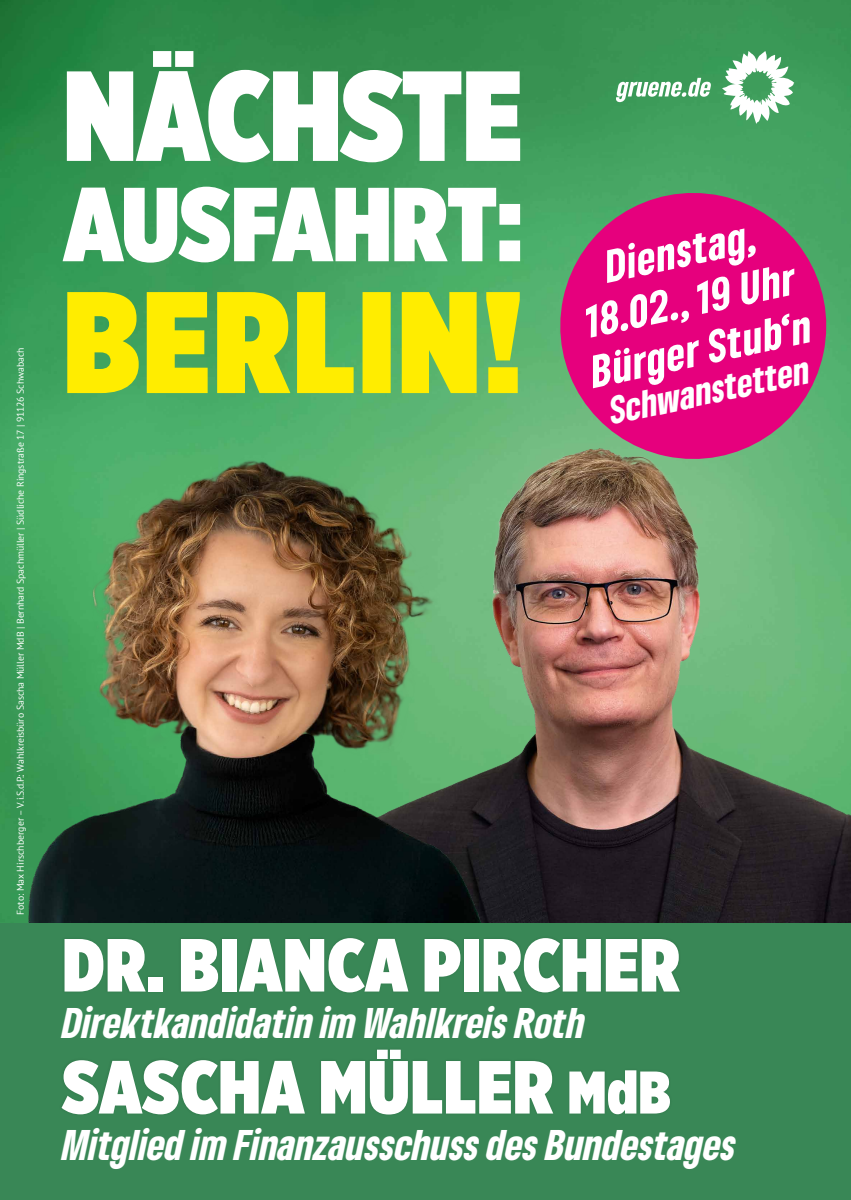
<style>
.page{position:relative;width:851px;height:1200px;background:#fff}
.page>*{position:absolute;margin:0;border:0;box-sizing:border-box;transform-origin:0 0}
.t1{font:900 75px "Gotham X Narrow";letter-spacing:.015em;color:#fff}
.t2{font:italic 900 condensed 42.5px/50px "Gruene Type";color:#fff;text-align:center}
.t3{font:italic 900 condensed 40px "Gruene Type";color:#fff}
.t4{font:italic 900 condensed 36px "Gruene Type";color:#fff}
.t5{font:9.75px "PT Sans";letter-spacing:-.005em;color:#fff}
.s1{font-size:60px}
</style>
<div class="page">
<img style="left:0;top:0;width:850px;height:444px">
<img style="left:497px;top:444px;width:353px;height:479px">
<img style="left:0;top:355px;width:497px;height:568px">
<div style="left:0;top:923px;width:850px;height:276px;background:#398756"></div>
<div style="left:59px;top:1046px;width:613px;height:70px;background:#368051"></div>
<div style="left:62px;top:935px;width:620px;height:59px;background:#347c4f"></div>
<svg style="left:722px;top:51px;width:72px;height:73px"></svg>
<svg style="left:616px;top:78px;width:94px;height:24px"></svg>
<svg style="left:67px;top:292px;width:452px;height:101px;background:#ccda1c"></svg>
<svg style="left:63px;top:187px;width:457px;height:75px"></svg>
<svg style="left:67px;top:51px;width:453px;height:111px"></svg>
<svg style="left:548px;top:180px;width:290px;height:291px;background:#b63b78"></svg>
<p class="t5" style="left:14px;top:914px;width:568px;rotate:-90deg">Foto: Max Hirschberger – V.i.S.d.P.: Wahlkreisbüro Sascha Müller MdB | Bernhard Spachmüller | Südliche Ringstraße 17 | 91126 Schwabach</p>
<h2 class="t2" style="left:565px;top:248px;width:226px;rotate:-12deg">Dienstag,<br>18.02., 19 Uhr<br>Bürger Stub‘n</h2>
<h3 class="t4" style="left:605px;top:387px;width:205px;rotate:-12deg">Schwanstetten</h3>
<h1 class="t1" style="left:63px;top:917px;width:618px">DR. BIANCA PIRCHER</h1>
<h3 class="t3" style="left:63px;top:995px;width:524px">Direktkandidatin im Wahlkreis Roth</h3>
<h1 class="t1" style="left:63px;top:1039px;width:609px">SASCHA MÜLLER <span class="s1">MdB</span></h1>
<h3 class="t3" style="left:63px;top:1117px;width:675px">Mitglied im Finanzausschuss des Bundestages</h3>
</div>
